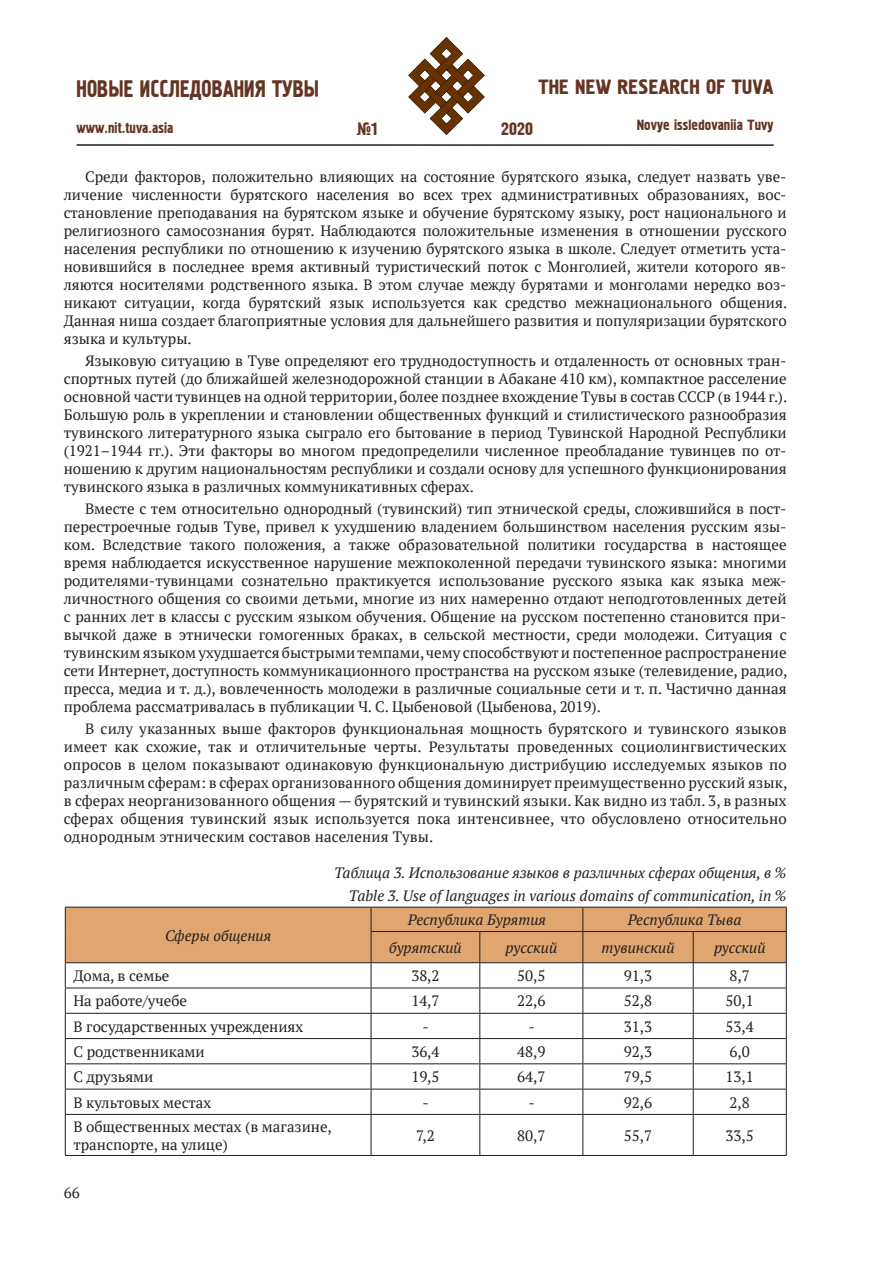
<style>
.page{position:relative;width:893px;height:1263px;background:#fff}
.page>*{position:absolute;margin:0;border:0;box-sizing:border-box;transform-origin:0 0}
.t1{font:24.3px "Pollock 1 CTT";color:#653524;scale:.86 1}
.t2{font:21px "Pollock 1 CTT";color:#653524}
.t3{font:18px "Pollock 1 CTT";color:#653524}
.t4{font:15px/18px "PT Serif";color:#231f20}
.t5{font:italic 15px "PT Serif";color:#231f20}
.t6{font:15px "Pollock 1 CTT";color:#653524}
</style>
<div class="page">
<hr style="left:77px;top:144px;width:697px;height:2px;background:#231f20">
<svg style="left:76px;top:144px;width:100px;height:2px"></svg>
<svg style="left:408px;top:37px;width:77px;height:98px"></svg>
<hr style="left:65px;top:1114px;width:306px;height:1px;background:#231f20">
<hr style="left:371px;top:1114px;width:109px;height:1px;background:#231f20">
<hr style="left:480px;top:1114px;width:103px;height:1px;background:#231f20">
<hr style="left:583px;top:1114px;width:110px;height:1px;background:#231f20">
<hr style="left:693px;top:1114px;width:94px;height:1px;background:#231f20">
<hr style="left:65px;top:1155px;width:306px;height:1px;background:#231f20">
<hr style="left:371px;top:1155px;width:109px;height:1px;background:#231f20">
<hr style="left:480px;top:1155px;width:103px;height:1px;background:#231f20">
<hr style="left:583px;top:1155px;width:110px;height:1px;background:#231f20">
<hr style="left:693px;top:1155px;width:94px;height:1px;background:#231f20">
<hr style="left:65px;top:1115px;width:1px;height:40px;background:#231f20">
<svg style="left:65px;top:907px;width:722px;height:207px"></svg>
<hr style="left:371px;top:1115px;width:1px;height:40px;background:#231f20">
<hr style="left:479px;top:1115px;width:1px;height:40px;background:#231f20">
<hr style="left:582px;top:1115px;width:1px;height:40px;background:#231f20">
<hr style="left:693px;top:1115px;width:1px;height:40px;background:#231f20">
<hr style="left:786px;top:1115px;width:1px;height:40px;background:#231f20">
<h2 class="t2" style="left:539px;top:75px;width:236px">THE NEW RESEARCH OF TUVA</h2>
<p class="t6" style="left:637px;top:117px;width:138px">Novye issledovaniia Tuvy</p>
<h1 class="t1" style="left:77px;top:75px;width:284px">НОВЫЕ ИССЛЕДОВАНИЯ ТУВЫ</h1>
<p class="t6" style="left:77px;top:120px;width:98px">www.nit.tuva.asia</p>
<p class="t3" style="left:356px;top:119px;width:22px">№1</p>
<p class="t3" style="left:501px;top:119px;width:34px">2020</p>
<p class="t4" style="left:64px;top:167px;width:725px;text-indent:21px">Среди факторов, положительно влияющих на состояние бурятского языка, следует назвать уве&shy;личение численности бурятского населения во всех трех административных образованиях, вос&shy;становление преподавания на бурятском языке и обучение бурятскому языку, рост национального и религиозного самосознания бурят. Наблюдаются положительные изменения в отношении русского населения республики по отношению к изучению бурятского языка в школе. Следует отметить уста&shy;новившийся в последнее время активный туристический поток с Монголией, жители которого яв&shy;ляются носителями родственного языка. В этом случае между бурятами и монголами нередко воз&shy;никают ситуации, когда бурятский язык используется как средство межнационального общения.<br>Данная ниша создает благоприятные условия для дальнейшего развития и популяризации бурятского языка и культуры.</p>
<p class="t4" style="left:64px;top:351px;width:725px;text-indent:21px">Языковую ситуацию в Туве определяют его труднодоступность и отдаленность от основных тран&shy;спортных путей (до ближайшей железнодорожной станции в Абакане 410 км), компактное расселение основной части тувинцев на одной территории, более позднее вхождение Тувы в состав СССР (в 1944 г.).<br>Большую роль в укреплении и становлении общественных функций и стилистического разнообразия тувинского литературного языка сыграло его бытование в период Тувинской Народной Республики (1921–1944 гг.). Эти факторы во многом предопределили численное преобладание тувинцев по от&shy;ношению к другим национальностям республики и создали основу для успешного функционирования тувинского языка в различных коммуникативных сферах.</p>
<p class="t4" style="left:64px;top:500px;width:725px;text-indent:21px">Вместе с тем относительно однородный (тувинский) тип этнической среды, сложившийся в пост&shy;перестроечные годыв Туве, привел к ухудшению владением большинством населения русским язы&shy;ком. Вследствие такого положения, а также образовательной политики государства в настоящее время наблюдается искусственное нарушение межпоколенной передачи тувинского языка: многими родителями-тувинцами сознательно практикуется использование русского языка как языка меж&shy;личностного общения со своими детьми, многие из них намеренно отдают неподготовленных детей с ранних лет в классы с русским языком обучения. Общение на русском постепенно становится при&shy;вычкой даже в этнически гомогенных браках, в сельской местности, среди молодежи. Ситуация с тувинским языком ухудшается быстрыми темпами, чему способствуют и постепенное распространение сети Интернет, доступность коммуникационного пространства на русском языке (телевидение, радио, пресса, медиа и т. д.), вовлеченность молодежи в различные социальные сети и т. п. Частично данная проблема рассматривалась в публикации Ч. С. Цыбеновой (Цыбенова, 2019).</p>
<p class="t4" style="left:64px;top:720px;width:725px;text-align:justify;text-indent:21px">В силу указанных выше факторов функциональная мощность бурятского и тувинского языков имеет как схожие, так и отличительные черты. Результаты проведенных социолингвистических опросов в целом показывают одинаковую функциональную дистрибуцию исследуемых языков по различным сферам: в сферах организованного общения доминирует преимущественно русский язык, в сферах неорганизованного общения — бурятский и тувинский языки. Как видно из табл. 3, в разных сферах общения тувинский язык используется пока интенсивнее, что обусловлено относительно однородным этническим составов населения Тувы.</p>
<p class="t5" style="left:334px;top:864px;width:454px">Таблица 3. Использование языков в различных сферах общения, в %</p>
<p class="t5" style="left:349px;top:886px;width:439px">Table 3. Use of languages in various domains of communication, in %</p>
<p class="t5" style="left:165px;top:926px;width:108px">Сферы общения</p>
<p class="t5" style="left:408px;top:910px;width:140px">Республика Бурятия</p>
<p class="t5" style="left:628px;top:910px;width:115px">Республика Тыва</p>
<p class="t5" style="left:389px;top:938px;width:74px">бурятский</p>
<p class="t5" style="left:506px;top:938px;width:53px">русский</p>
<p class="t5" style="left:602px;top:938px;width:74px">тувинский</p>
<p class="t5" style="left:714px;top:938px;width:53px">русский</p>
<p class="t4" style="left:73px;top:967px;width:98px">Дома, в семье</p>
<p class="t4" style="left:411px;top:967px;width:30px">38,2</p>
<p class="t4" style="left:517px;top:967px;width:30px">50,5</p>
<p class="t4" style="left:624px;top:967px;width:30px">91,3</p>
<p class="t4" style="left:730px;top:967px;width:22px">8,7</p>
<p class="t4" style="left:73px;top:992px;width:115px">На работе/учебе</p>
<p class="t4" style="left:411px;top:992px;width:30px">14,7</p>
<p class="t4" style="left:517px;top:992px;width:30px">22,6</p>
<p class="t4" style="left:624px;top:992px;width:30px">52,8</p>
<p class="t4" style="left:726px;top:992px;width:30px">50,1</p>
<p class="t4" style="left:73px;top:1017px;width:231px">В государственных учреждениях</p>
<p class="t4" style="left:423px;top:1017px;width:8px">-</p>
<p class="t4" style="left:528px;top:1017px;width:8px">-</p>
<p class="t4" style="left:624px;top:1017px;width:30px">31,3</p>
<p class="t4" style="left:726px;top:1017px;width:30px">53,4</p>
<p class="t4" style="left:73px;top:1042px;width:133px">С родственниками</p>
<p class="t4" style="left:411px;top:1042px;width:30px">36,4</p>
<p class="t4" style="left:517px;top:1042px;width:30px">48,9</p>
<p class="t4" style="left:624px;top:1042px;width:30px">92,3</p>
<p class="t4" style="left:730px;top:1042px;width:22px">6,0</p>
<p class="t4" style="left:73px;top:1068px;width:82px">С друзьями</p>
<p class="t4" style="left:411px;top:1068px;width:30px">19,5</p>
<p class="t4" style="left:517px;top:1068px;width:30px">64,7</p>
<p class="t4" style="left:624px;top:1068px;width:30px">79,5</p>
<p class="t4" style="left:726px;top:1068px;width:30px">13,1</p>
<p class="t4" style="left:73px;top:1093px;width:139px">В культовых местах</p>
<p class="t4" style="left:423px;top:1093px;width:8px">-</p>
<p class="t4" style="left:528px;top:1093px;width:8px">-</p>
<p class="t4" style="left:624px;top:1093px;width:30px">92,6</p>
<p class="t4" style="left:730px;top:1093px;width:22px">2,8</p>
<p class="t4" style="left:73px;top:1117px;width:260px">В общественных местах (в магазине, транспорте, на улице)</p>
<p class="t4" style="left:416px;top:1126px;width:20px">7,2</p>
<p class="t4" style="left:517px;top:1126px;width:30px">80,7</p>
<p class="t4" style="left:624px;top:1126px;width:30px">55,7</p>
<p class="t4" style="left:726px;top:1126px;width:30px">33,5</p>
<p class="t4" style="left:64px;top:1183px;width:17px">66</p>
</div>
